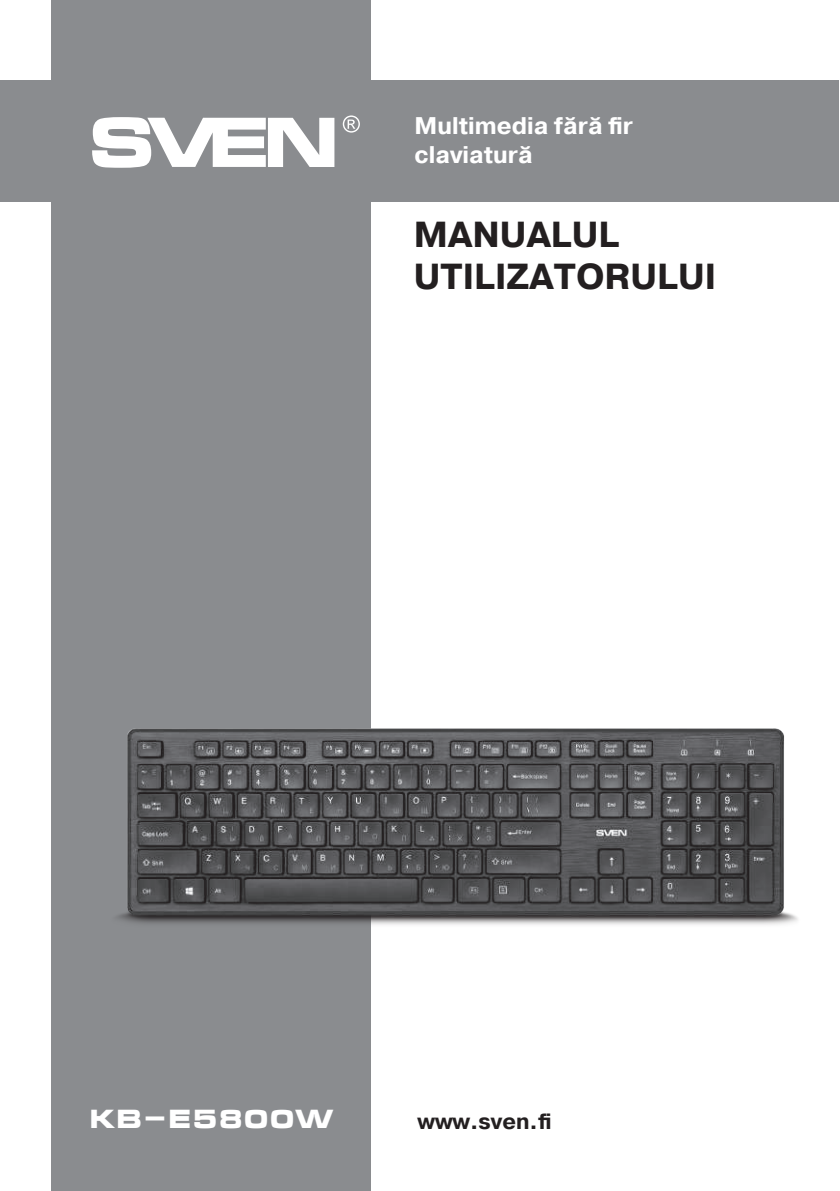
<style>
.page{position:relative;width:840px;height:1191px;background:#fff}
.page>*{position:absolute;margin:0;border:0;box-sizing:border-box;transform-origin:0 0}
.t1{font:700 36px/41.8px "Pragmatica";color:#231f20}
.t2{font:700 25.4px "Micra";color:#fff}
.t3{font:700 24px/28.8px "Pragmatica";color:#fff}
.t4{font:700 22px "Pragmatica";color:#231f20}
</style>
<div class="page">
<div style="left:0;top:80px;width:838px;height:121px;background:#8a8c8f"></div>
<div style="left:51px;top:1px;width:320px;height:1190px;background:#8a8c8f"></div>
<svg style="left:92px;top:117px;width:242px;height:51px"></svg>
<svg style="left:343px;top:115px;width:17px;height:18px"></svg>
<img style="left:117px;top:728px;width:681px;height:197px">
<p class="t3" style="left:414px;top:112px;width:220px">Multimedia fără fir claviatură</p>
<h1 class="t1" style="left:414px;top:214px;width:304px">MANUALUL<br>UTILIZATORULUI</h1>
<p class="t2" style="left:90px;top:1105px;width:246px">KB-E5800W</p>
<p class="t4" style="left:417px;top:1107px;width:136px">www.sven.fi</p>
</div>
